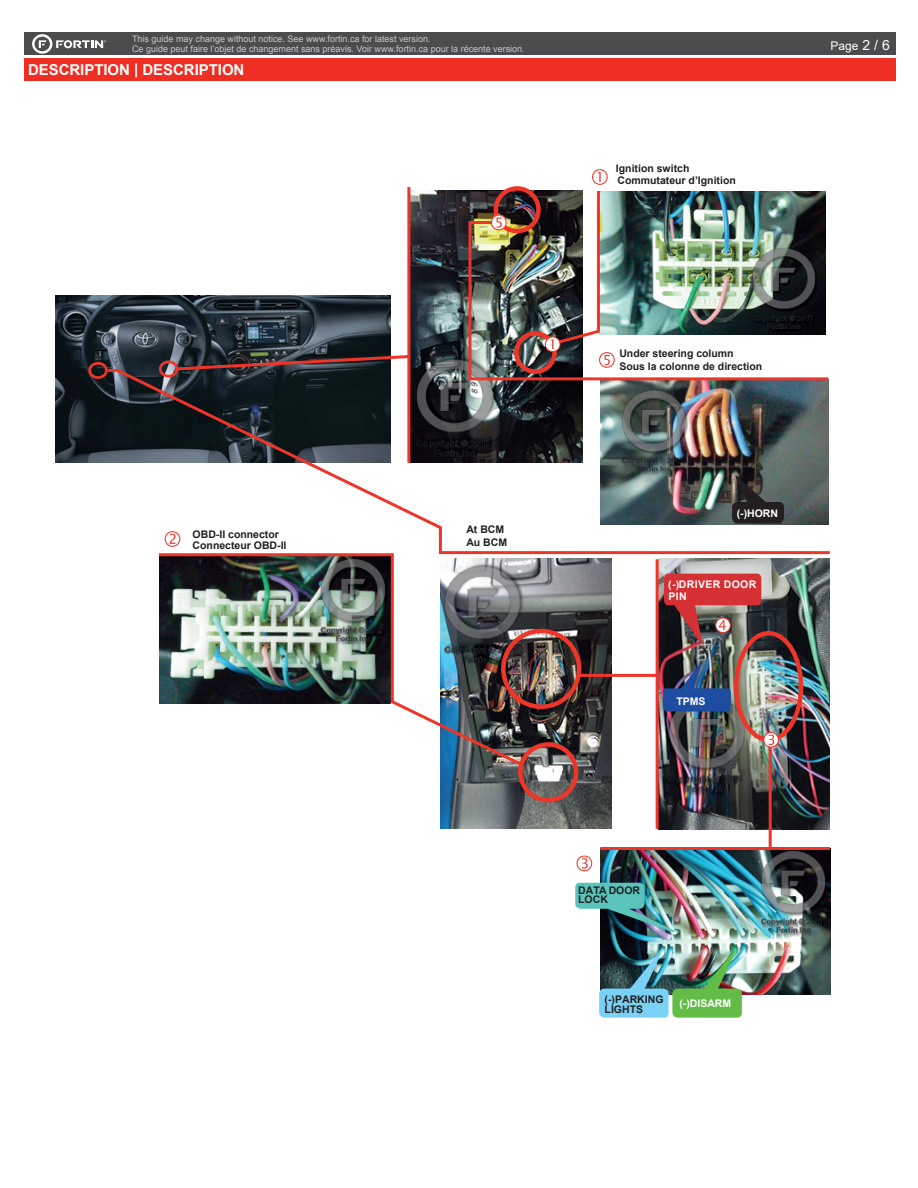
<style>
.page{position:relative;width:918px;height:1188px;background:#fff}
.page>*{position:absolute;margin:0;border:0;box-sizing:border-box;transform-origin:0 0}
.t1{font:700 15px "Arial";letter-spacing:-.005em;color:#fff}
.t2{font:12px "Arial";color:#fff}
.t3{font:700 10.5px/12.6px "Arial";color:#231f20}
.t4{font:700 10.5px "Arial";color:#fff}
.t5{font:700 10.5px/12.6px "Arial";letter-spacing:.035em;color:#fff}
.t6{font:9px/9.8px "Arial";color:#c7c8ca}
.s1{font-size:13.95px}
</style>
<div class="page">
<div style="left:24px;top:33px;width:872px;height:22px;background:#4b4c4d"></div>
<div style="left:24px;top:58px;width:872px;height:23px;background:#ee2e22"></div>
<svg style="left:32px;top:34px;width:74px;height:20px"></svg>
<svg style="left:577px;top:856px;width:15px;height:15px"></svg>
<img style="left:615px;top:191px;width:210px;height:29px">
<img style="left:659px;top:559px;width:171px;height:270px">
<img style="left:663px;top:661px;width:68px;height:50px">
<img style="left:55px;top:295px;width:335px;height:168px">
<svg style="left:88px;top:362px;width:30px;height:31px"></svg>
<img style="left:440px;top:559px;width:171px;height:269px">
<svg style="left:159px;top:353px;width:248px;height:14px;background:#583e3f"></svg>
<svg style="left:105px;top:367px;width:725px;height:188px"></svg>
<div style="left:501px;top:629px;width:80px;height:80px;border:4px solid #ee3529;border-radius:50%"></div>
<hr style="left:579px;top:674px;width:78px;height:3px;background:#ee3529">
<hr style="left:656px;top:559px;width:3px;height:270px;background:#ee3529">
<img style="left:600px;top:850px;width:230px;height:144px">
<img style="left:410px;top:190px;width:173px;height:273px">
<div style="left:734px;top:631px;width:69px;height:111px;border:4px solid #ee3529;border-radius:50%"></div>
<hr style="left:769px;top:740px;width:3px;height:108px;background:#ee3529">
<hr style="left:600px;top:847px;width:230px;height:3px;background:#ee3529">
<hr style="left:407px;top:187px;width:3px;height:276px;background:#ee3529">
<svg style="left:763px;top:732px;width:16px;height:16px"></svg>
<img style="left:600px;top:382px;width:228px;height:142px">
<svg style="left:732px;top:476px;width:52px;height:48px;background:#393938"></svg>
<div style="left:494px;top:186px;width:47px;height:47px;border:4px solid #ee3529;border-radius:50%"></div>
<img style="left:467px;top:220px;width:363px;height:162px">
<img style="left:545px;top:169px;width:70px;height:199px">
<svg style="left:491px;top:215px;width:16px;height:15px"></svg>
<img style="left:575px;top:883px;width:100px;height:50px">
<img style="left:664px;top:574px;width:97px;height:70px">
<img style="left:599px;top:949px;width:143px;height:69px">
<svg style="left:165px;top:531px;width:15px;height:16px"></svg>
<img style="left:156px;top:552px;width:368px;height:216px">
<div style="left:518px;top:742px;width:60px;height:60px;border:4px solid #ee3529;border-radius:50%"></div>
<p class="t6" style="left:132px;top:34px;width:394px">This guide may change without notice. See www.fortin.ca for latest version.<br>Ce guide peut faire l’objet de changement sans préavis. Voir www.fortin.ca pour la récente version.</p>
<h1 class="t1" style="left:28px;top:59px;width:218px">DESCRIPTION | DESCRIPTION</h1>
<p class="t3" style="left:193px;top:529px;width:95px;line-height:11.2px">OBD-II connector<br>Connecteur OBD-II</p>
<p class="t3" style="left:466px;top:524px;width:42px">At BCM<br>Au BCM</p>
<p class="t3" style="left:616px;top:162px;width:121px;line-height:12px">Ignition switch<br>Commutateur d’Ignition</p>
<h2 class="t2" style="left:831px;top:38px;width:61px">Page <span class="s1">2 / 6</span></h2>
<p class="t3" style="left:619px;top:348px;width:144px">Under steering column<br>Sous la colonne de direction</p>
<p class="t4" style="left:737px;top:506px;width:43px">(-)HORN</p>
<p class="t5" style="left:668px;top:578px;width:90px">(-)DRIVER DOOR<br>PIN</p>
<p class="t4" style="left:676px;top:694px;width:31px">TPMS</p>
<p class="t3" style="left:578px;top:886px;width:64px;line-height:9px">DATA DOOR<br>LOCK</p>
<p class="t3" style="left:605px;top:994px;width:60px;line-height:10.5px">(-)PARKING<br>LIGHTS</p>
<p class="t4" style="left:679px;top:996px;width:53px">(-)DISARM</p>
</div>
